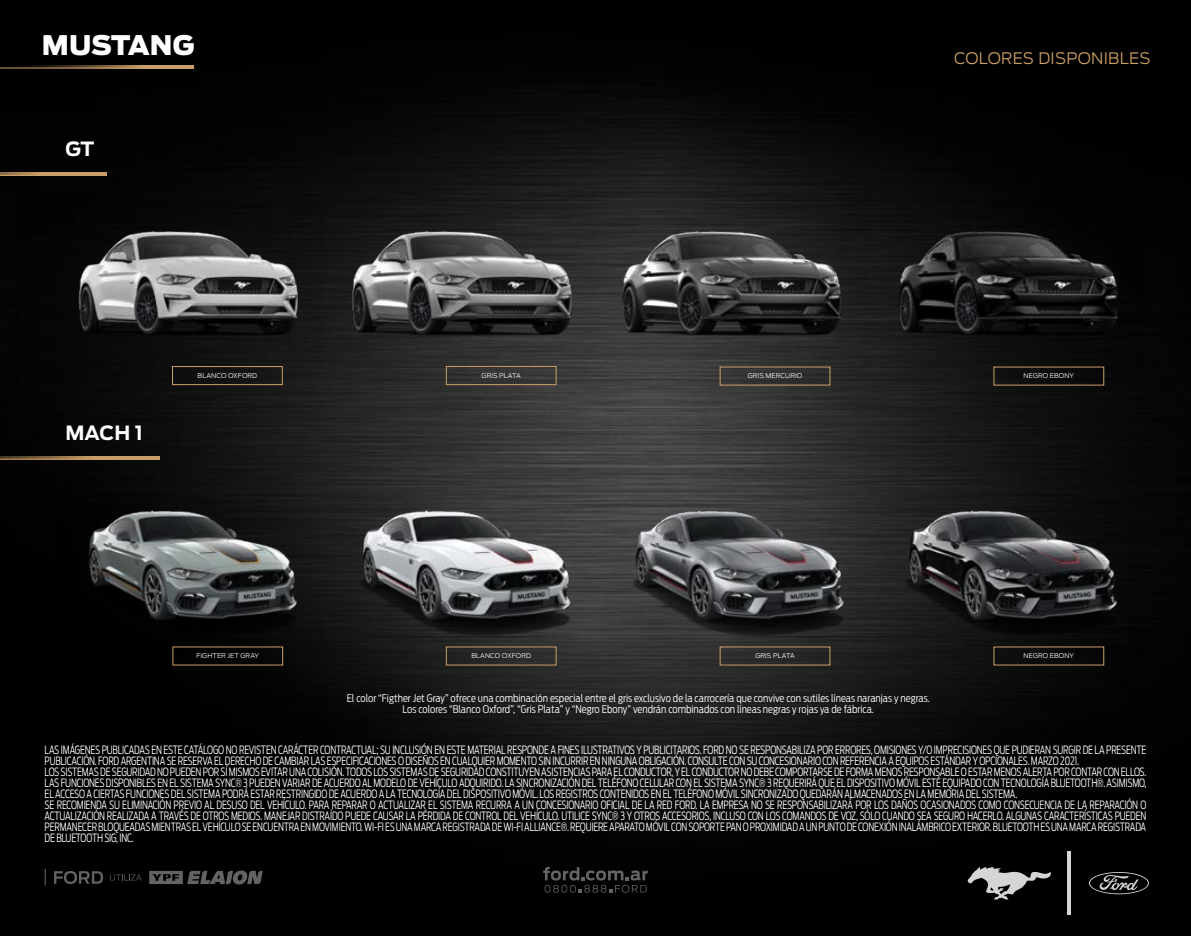
<style>
.page{position:relative;width:1191px;height:936px;background:#fff}
.page>*{position:absolute;margin:0;border:0;box-sizing:border-box;transform-origin:0 0}
.t1{font:900 26.85px "Ford Antenna";color:#fff}
.t2{font:700 19.5px "Ford Antenna";letter-spacing:-.01em;color:#fff}
.t3{font:300 15.75px "Ford Antenna";letter-spacing:.02em;color:#cb9f68}
.t4{font:300 11.4px/10.9px "Ford Antenna Cond";letter-spacing:-.02em;color:#fff;scale:.85 1}
.t5{font:300 10.5px/10.9px "Ford Antenna Cond";color:#fff;text-align:center}
.t6{font:300 6.45px "Ford Antenna";letter-spacing:.015em;color:#fff}
</style>
<div class="page">
<img style="left:0;top:0;width:1191px;height:935px">
<svg style="left:967px;top:866px;width:84px;height:33px;background:#545454"></svg>
<hr style="left:1067px;top:851px;width:3px;height:63px;background:#d6d5d5">
<svg style="left:1089px;top:871px;width:60px;height:23px"></svg>
<svg style="left:543px;top:866px;width:105px;height:26px;background:#1b1c1c"></svg>
<hr style="left:0;top:68px;width:194px;height:1px;background:#cb9f68">
<hr style="left:15px;top:65px;width:179px;height:3px;background:#cb9f68">
<svg style="left:54px;top:870px;width:49px;height:13px"></svg>
<svg style="left:45px;top:868px;width:1px;height:17px"></svg>
<svg style="left:110px;top:874px;width:32px;height:6px"></svg>
<svg style="left:149px;top:870px;width:114px;height:14px;background:#3f3f40"></svg>
<img style="left:14px;top:194px;width:273px;height:186px">
<img style="left:596px;top:194px;width:238px;height:186px">
<img style="left:287px;top:194px;width:309px;height:186px">
<img style="left:834px;top:194px;width:309px;height:186px">
<div style="left:172px;top:366px;width:111px;height:19px;border:1px solid #cb9f68"></div>
<img style="left:330px;top:493px;width:270px;height:163px">
<div style="left:446px;top:366px;width:110px;height:19px;border:1px solid #cb9f68"></div>
<img style="left:56px;top:493px;width:270px;height:163px">
<img style="left:603px;top:493px;width:270px;height:163px">
<img style="left:876px;top:493px;width:270px;height:163px">
<svg style="left:0;top:172px;width:107px;height:4px"></svg>
<hr style="left:0;top:459px;width:159px;height:1px;background:#cb9f68">
<hr style="left:0;top:456px;width:159px;height:3px;background:#cb9f68">
<h1 class="t1" style="left:42px;top:20px;width:154px">MUSTANG</h1>
<h2 class="t2" style="left:65px;top:131px;width:30px">GT</h2>
<h2 class="t2" style="left:65px;top:415px;width:79px">MACH 1</h2>
<p class="t6" style="left:198px;top:370px;width:61px">BLANCO OXFORD</p>
<p class="t6" style="left:196px;top:650px;width:64px">FIGHTER JET GRAY</p>
<h3 class="t3" style="left:954px;top:45px;width:198px">COLORES DISPONIBLES</h3>
<p class="t6" style="left:481px;top:370px;width:41px">GRIS PLATA</p>
<p class="t6" style="left:747px;top:370px;width:56px">GRIS MERCURIO</p>
<p class="t6" style="left:1023px;top:370px;width:52px">NEGRO EBONY</p>
<p class="t6" style="left:471px;top:650px;width:61px">BLANCO OXFORD</p>
<p class="t6" style="left:755px;top:650px;width:41px">GRIS PLATA</p>
<p class="t5" style="left:347px;top:691px;width:585px">El color “Figther Jet Gray” ofrece una combinación especial entre el gris exclusivo de la carrocería que convive con sutiles líneas naranjas y negras.<br>Los colores “Blanco Oxford”, “Gris Plata” y “Negro Ebony” vendrán combinados con líneas negras y rojas ya de fábrica.</p>
<p class="t6" style="left:1023px;top:650px;width:52px">NEGRO EBONY</p>
<p class="t4" style="left:45px;top:742px;width:1297px">LAS IMÁGENES PUBLICADAS EN ESTE CATÁLOGO NO REVISTEN CARÁCTER CONTRACTUAL; SU INCLUSIÓN EN ESTE MATERIAL RESPONDE A FINES ILUSTRATIVOS Y PUBLICITARIOS. FORD NO SE RESPONSABILIZA POR ERRORES, OMISIONES Y/O IMPRECISIONES QUE PUDIERAN SURGIR DE LA PRESENTE PUBLICACIÓN. FORD ARGENTINA SE RESERVA EL DERECHO DE CAMBIAR LAS ESPECIFICACIONES O DISEÑOS EN CUALQUIER MOMENTO SIN INCURRIR EN NINGUNA OBLIGACIÓN. CONSULTE CON SU CONCESIONARIO CON REFERENCIA A EQUIPOS ESTÁNDAR Y OPCIONALES. MARZO 2021.<br>LOS SISTEMAS DE SEGURIDAD NO PUEDEN POR SÍ MISMOS EVITAR UNA COLISIÓN. TODOS LOS SISTEMAS DE SEGURIDAD CONSTITUYEN ASISTENCIAS PARA EL CONDUCTOR, Y EL CONDUCTOR NO DEBE COMPORTARSE DE FORMA MENOS RESPONSABLE O ESTAR MENOS ALERTA POR CONTAR CON ELLOS.<br>LAS FUNCIONES DISPONIBLES EN EL SISTEMA SYNC® 3 PUEDEN VARIAR DE ACUERDO AL MODELO DE VEHÍCULO ADQUIRIDO. LA SINCRONIZACIÓN DEL TELÉFONO CELULAR CON EL SISTEMA SYNC® 3 REQUERIRÁ QUE EL DISPOSITIVO MÓVIL ESTÉ EQUIPADO CON TECNOLOGÍA BLUETOOTH®. ASIMISMO, EL ACCESO A CIERTAS FUNCIONES DEL SISTEMA PODRÁ ESTAR RESTRINGIDO DE ACUERDO A LA TECNOLOGÍA DEL DISPOSITIVO MÓVIL. LOS REGISTROS CONTENIDOS EN EL TELÉFONO MÓVIL SINCRONIZADO QUEDARÁN ALMACENADOS EN LA MEMORIA DEL SISTEMA.<br>SE RECOMIENDA SU ELIMINACIÓN PREVIO AL DESUSO DEL VEHÍCULO. PARA REPARAR O ACTUALIZAR EL SISTEMA RECURRA A UN CONCESIONARIO OFICIAL DE LA RED FORD. LA EMPRESA NO SE RESPONSABILIZARÁ POR LOS DAÑOS OCASIONADOS COMO CONSECUENCIA DE LA REPARACIÓN O ACTUALIZACIÓN REALIZADA A TRAVÉS DE OTROS MEDIOS. MANEJAR DISTRAÍDO PUEDE CAUSAR LA PÉRDIDA DE CONTROL DEL VEHÍCULO. UTILICE SYNC® 3 Y OTROS ACCESORIOS, INCLUSO CON LOS COMANDOS DE VOZ, SÓLO CUANDO SEA SEGURO HACERLO. ALGUNAS CARACTERÍSTICAS PUEDEN PERMANECER BLOQUEADAS MIENTRAS EL VEHÍCULO SE ENCUENTRA EN MOVIMIENTO. WI-FI ES UNA MARCA REGISTRADA DE WI-FI ALLIANCE®. REQUIERE APARATO MÓVIL CON SOPORTE PAN O PROXIMIDAD A UN PUNTO DE CONEXIÓN INALÁMBRICO EXTERIOR. BLUETOOTH ES UNA MARCA REGISTRADA DE BLUETOOTH SIG, INC.</p>
</div>
